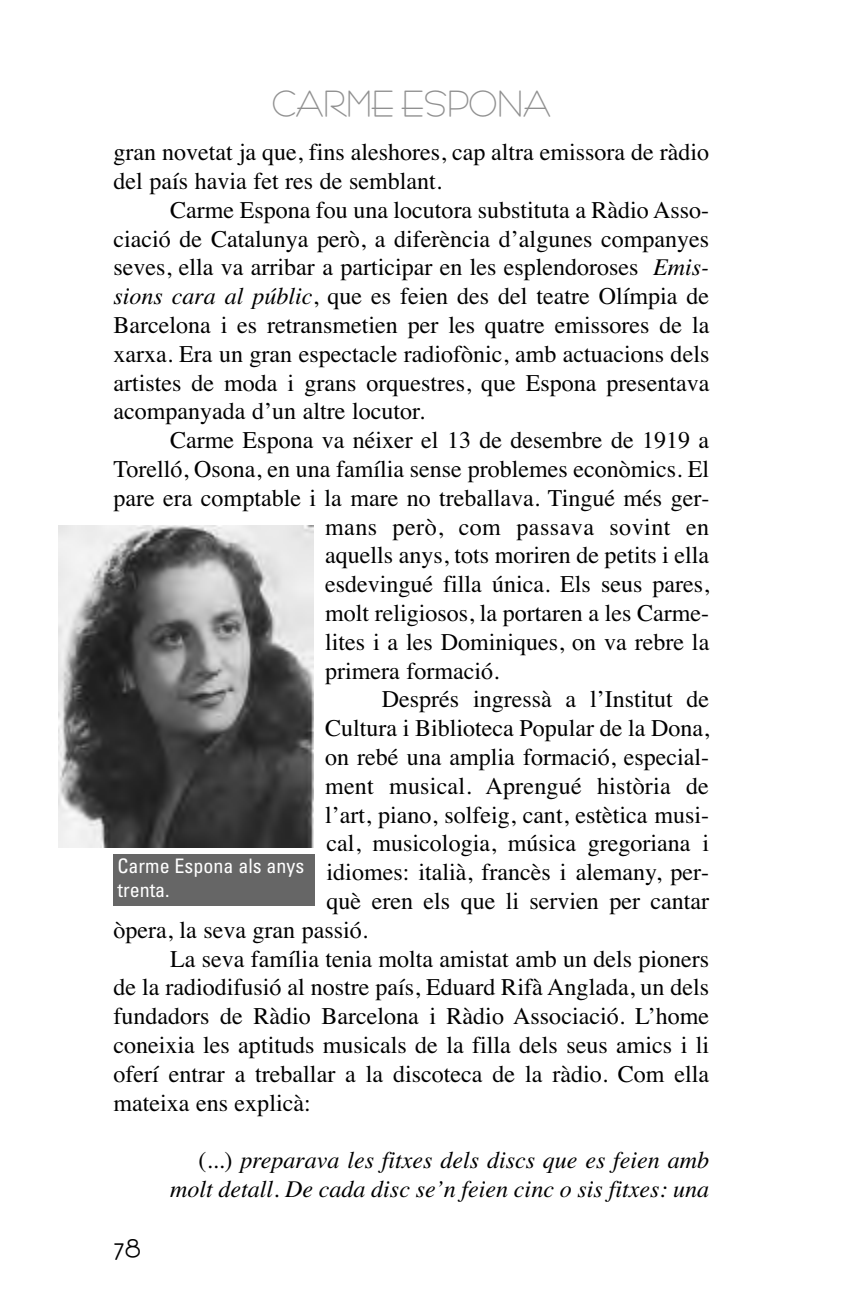
<style>
.page{position:relative;width:851px;height:1304px;background:#fff}
.page>*{position:absolute;margin:0;border:0;box-sizing:border-box;transform-origin:0 0}
.t1{font:700 32px "Bernie";color:#000}
.t2{font:700 28px "Bernie";color:#909090}
.t3{font:24px/28.8px "Times";color:#000}
.t4{font:italic 24px/28.8px "Times";color:#000;text-align:right}
.t5{font:24px "Times";letter-spacing:.02em;color:#000}
.t6{font:condensed 20px/24px "Univers";color:#fff}
.s1{font-style:italic}
.s2{font-style:normal}
</style>
<div class="page">
<img style="left:58px;top:526px;width:255px;height:321px">
<div style="left:113px;top:854px;width:201px;height:52px;background:#666"></div>
<p class="t2" style="left:272px;top:87px;width:279px">CARME ESPONA</p>
<p class="t3" style="left:113px;top:137px;width:597px">gran novetat ja que, fins aleshores, cap altra emissora de ràdio del país havia fet res de semblant.</p>
<p class="t3" style="left:113px;top:195px;width:597px;text-align:justify;text-indent:57px">Carme Espona fou una locutora substituta a Ràdio Asso&shy;ciació de Catalunya però, a diferència d’algunes companyes seves, ella va arribar a participar en les esplendoroses <span class="s1">Emis&shy;sions cara al públic</span>, que es feien des del teatre Olímpia de Barcelona i es retransmetien per les quatre emissores de la xarxa. Era un gran espectacle radiofònic, amb actuacions dels artistes de moda i grans orquestres, que Espona presentava acompanyada d’un altre locutor.</p>
<p class="t3" style="left:170px;top:425px;width:540px">Carme Espona va néixer el 13 de desembre de 1919 a</p>
<p class="t3" style="left:113px;top:454px;width:597px">Torelló, Osona, en una família sense problemes econòmics. El</p>
<p class="t3" style="left:113px;top:483px;width:597px">pare era comptable i la mare no treballava. Tingué més ger-</p>
<p class="t5" style="left:325px;top:512px;width:385px">mans però, com passava sovint en</p>
<p class="t3" style="left:325px;top:541px;width:385px">aquells anys, tots moriren de petits i ella</p>
<p class="t3" style="left:325px;top:569px;width:385px">esdevingué filla única. Els seus pares,</p>
<p class="t3" style="left:325px;top:598px;width:385px">molt religiosos, la portaren a les Carme-</p>
<p class="t3" style="left:325px;top:627px;width:385px">lites i a les Dominiques, on va rebre la</p>
<p class="t3" style="left:325px;top:656px;width:175px">primera formació.</p>
<p class="t3" style="left:382px;top:685px;width:329px">Després ingressà a l’Institut de</p>
<p class="t3" style="left:325px;top:713px;width:385px">Cultura i Biblioteca Popular de la Dona,</p>
<p class="t3" style="left:325px;top:742px;width:385px">on rebé una amplia formació, especial-</p>
<p class="t3" style="left:325px;top:771px;width:385px">ment musical. Aprengué història de</p>
<p class="t3" style="left:325px;top:800px;width:385px">l’art, piano, solfeig, cant, estètica musi-</p>
<p class="t3" style="left:326px;top:829px;width:384px">cal, musicologia, música gregoriana i</p>
<p class="t3" style="left:326px;top:857px;width:384px">idiomes: italià, francès i alemany, per-</p>
<p class="t3" style="left:326px;top:886px;width:384px">què eren els que li servien per cantar</p>
<p class="t3" style="left:113px;top:915px;width:256px">òpera, la seva gran passió.</p>
<p class="t3" style="left:170px;top:944px;width:540px">La seva família tenia molta amistat amb un dels pioners</p>
<p class="t3" style="left:113px;top:973px;width:597px">de la radiodifusió al nostre país, Eduard Rifà Anglada, un dels</p>
<p class="t3" style="left:113px;top:1001px;width:597px">fundadors de Ràdio Barcelona i Ràdio Associació. L’home</p>
<p class="t3" style="left:113px;top:1030px;width:597px">coneixia les aptituds musicals de la filla dels seus amics i li</p>
<p class="t3" style="left:113px;top:1059px;width:597px">oferí entrar a treballar a la discoteca de la ràdio. Com ella</p>
<p class="t3" style="left:113px;top:1088px;width:199px">mateixa ens explicà:</p>
<p class="t4" style="left:170px;top:1145px;width:540px"><span class="s2">(...)</span> preparava les fitxes dels discs que es feien amb molt detall. De cada disc se’n feien cinc o sis fitxes: una</p>
<h1 class="t1" style="left:113px;top:1227px;width:29px">78</h1>
<p class="t6" style="left:117px;top:855px;width:188px">Carme Espona als anys trenta.</p>
</div>
